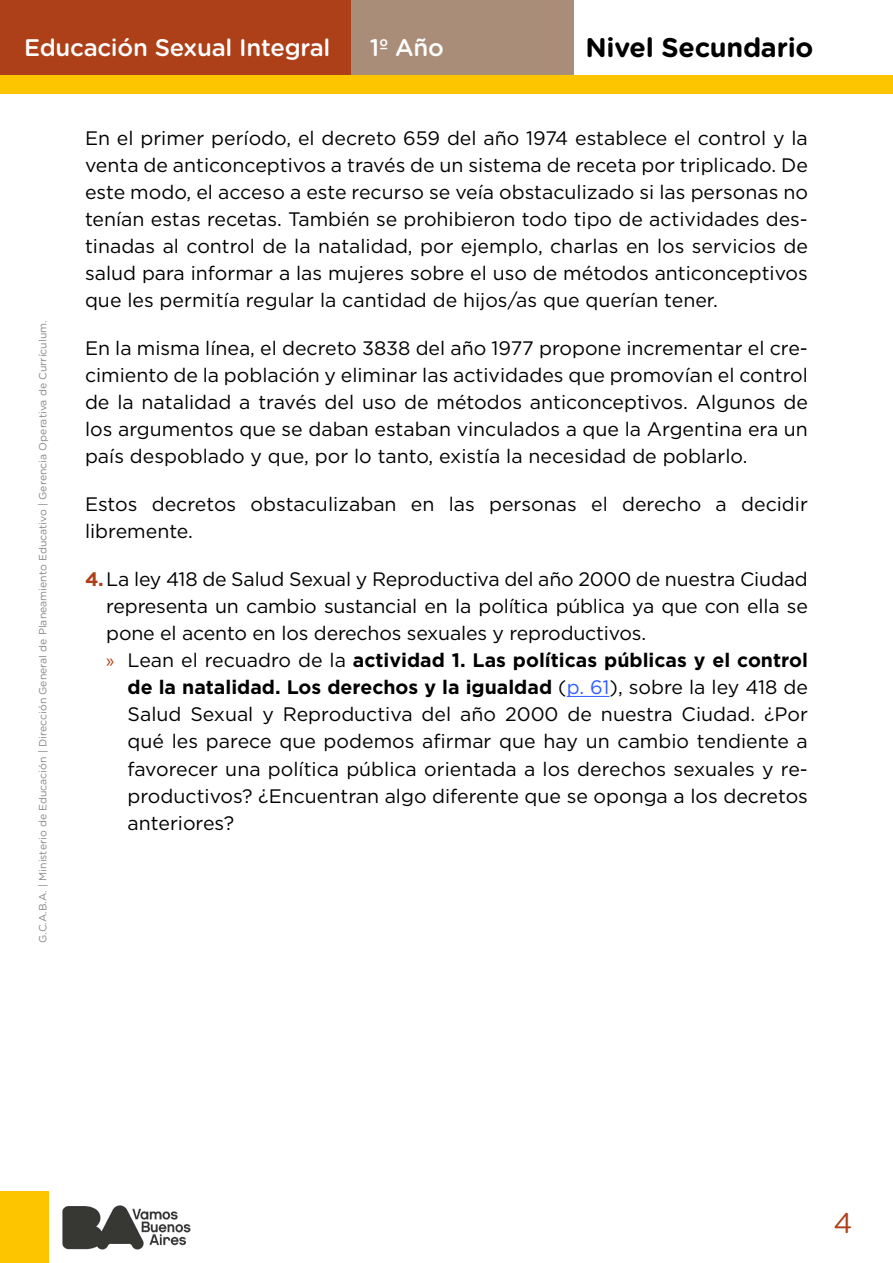
<style>
.page{position:relative;width:893px;height:1263px;background:#fff}
.page>*{position:absolute;margin:0;border:0;box-sizing:border-box;transform-origin:0 0}
.t1{font:28.5px "Gotham Rounded";color:#ad4019}
.t2{font:700 27px "Gotham Rounded";letter-spacing:-.01em;color:#000}
.t3{font:500 24px "Gotham Rounded";letter-spacing:-.01em;color:#fff}
.t4{font:19.5px/27px "Gotham";color:#000;text-align:justify}
.t5{font:700 19.5px "Gotham";color:#000}
.t6{font:10.5px "Gotham Rounded";color:#878787}
.s1{font-weight:700;color:#ad4019}
.s2{font-family:"Myriad Pro";font-weight:400;color:#ad4019}
.s3{font-weight:400}
.s4{font-weight:400;color:#305cff}
</style>
<div class="page">
<div style="left:0;top:0;width:351px;height:79px;background:#ad4019"></div>
<div style="left:351px;top:0;width:223px;height:78px;background:#a98d78"></div>
<div style="left:0;top:1191px;width:48px;height:72px;background:#fdc500"></div>
<div style="left:0;top:75px;width:893px;height:19px;background:#fdc500"></div>
<hr style="left:567px;top:696px;width:43px;height:1px;background:#305cff">
<img style="left:62px;top:1205px;width:129px;height:45px">
<p class="t3" style="left:24px;top:31px;width:308px">Educación Sexual Integral</p>
<p class="t3" style="left:370px;top:31px;width:76px">1º Año</p>
<h2 class="t2" style="left:585px;top:28px;width:230px">Nivel Secundario</h2>
<p class="t6" style="left:36px;top:943px;width:624px;rotate:-90deg">G.C.A.B.A. | Ministerio de Educación | Dirección General de Planeamiento Educativo | Gerencia Operativa de Currículum.</p>
<p class="t4" style="left:85px;top:124px;width:724px">En el primer período, el decreto 659 del año 1974 establece el control y la venta de anticonceptivos a través de un sistema de receta por triplicado. De este modo, el acceso a este recurso se veía obstaculizado si las personas no tenían estas recetas. También se prohibieron todo tipo de actividades des&shy;tinadas al control de la natalidad, por ejemplo, charlas en los servicios de salud para informar a las mujeres sobre el uso de métodos anticonceptivos que les permitía regular la cantidad de hijos/as que querían tener.</p>
<p class="t4" style="left:85px;top:334px;width:724px">En la misma línea, el decreto 3838 del año 1977 propone incrementar el cre&shy;cimiento de la población y eliminar las actividades que promovían el control de la natalidad a través del uso de métodos anticonceptivos. Algunos de los argumentos que se daban estaban vinculados a que la Argentina era un país despoblado y que, por lo tanto, existía la necesidad de poblarlo.</p>
<p class="t4" style="left:85px;top:490px;width:724px">Estos decretos obstaculizaban en las personas el derecho a decidir libremente.</p>
<p class="t4" style="left:85px;top:566px;width:724px"><span class="s1">4.</span>La ley 418 de Salud Sexual y Reproductiva del año 2000 de nuestra Ciudad</p>
<p class="t4" style="left:106px;top:593px;width:703px">representa un cambio sustancial en la política pública ya que con ella se</p>
<p class="t4" style="left:106px;top:620px;width:541px">pone el acento en los derechos sexuales y reproductivos.</p>
<p class="t5" style="left:106px;top:648px;width:703px"><span class="s2">»</span> <span class="s3">Lean el recuadro de la</span> actividad 1. Las políticas públicas y el control</p>
<p class="t5" style="left:128px;top:675px;width:682px">de la natalidad. Los derechos y la igualdad <span class="s3">(</span><span class="s4">p. 61</span><span class="s3">), sobre la ley 418 de</span></p>
<p class="t4" style="left:128px;top:701px;width:682px">Salud Sexual y Reproductiva del año 2000 de nuestra Ciudad. ¿Por</p>
<p class="t4" style="left:128px;top:728px;width:682px">qué les parece que podemos afirmar que hay un cambio tendiente a</p>
<p class="t4" style="left:128px;top:755px;width:682px">favorecer una política pública orientada a los derechos sexuales y re-</p>
<p class="t4" style="left:128px;top:782px;width:682px">productivos? ¿Encuentran algo diferente que se oponga a los decretos</p>
<p class="t4" style="left:128px;top:809px;width:108px">anteriores?</p>
<h1 class="t1" style="left:833px;top:1203px;width:21px">4</h1>
</div>
